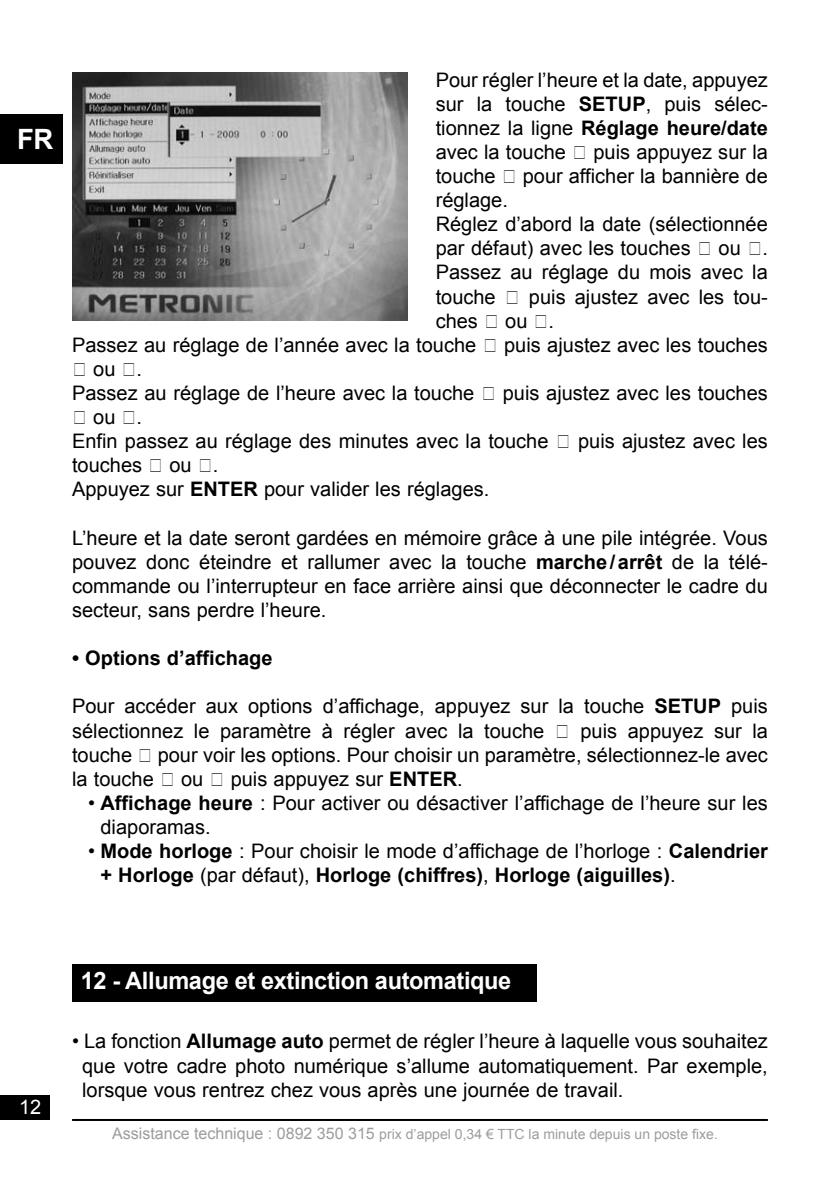
<style>
.page{position:relative;width:840px;height:1191px;background:#fff}
.page>*{position:absolute;margin:0;border:0;box-sizing:border-box;transform-origin:0 0}
.t1{font:700 28px "Arial";color:#fff}
.t2{font:700 24px "Arial";letter-spacing:-.015em;color:#fff}
.t3{font:20px/24px "Arial";color:#000}
.t4{font:700 20px/24.2px "Arial";color:#000}
.t5{font:20px "Arial";color:#fff}
.t6{font:14px "Arial";color:#9c9d9f}
.s1{font-weight:700}
.s2{font-weight:400}
.s3{font-size:16px}
</style>
<div class="page">
<hr style="left:72px;top:1119px;width:695px;height:2px;background:#000">
<div style="left:0;top:1095px;width:50px;height:25px;background:#000"></div>
<div style="left:0;top:115px;width:63px;height:49px;background:#000"></div>
<img style="left:72px;top:72px;width:335px;height:248px">
<div style="left:72px;top:964px;width:464px;height:38px;background:#000"></div>
<h1 class="t1" style="left:17px;top:124px;width:38px">FR</h1>
<p class="t3" style="left:435px;top:68px;width:333px">Pour régler l’heure et la date, appuyez</p>
<p class="t3" style="left:435px;top:92px;width:333px">sur la touche <span class="s1">SETUP</span>, puis sélec-</p>
<p class="t4" style="left:435px;top:116px;width:333px"><span class="s2">tionnez la ligne</span> Réglage heure/date</p>
<p class="t3" style="left:435px;top:140px;width:333px">avec la touche ▼ puis appuyez sur la</p>
<p class="t3" style="left:435px;top:164px;width:333px">touche ► pour afficher la bannière de</p>
<p class="t3" style="left:435px;top:188px;width:74px">réglage.</p>
<p class="t3" style="left:435px;top:212px;width:333px">Réglez d’abord la date (sélectionnée</p>
<p class="t3" style="left:435px;top:236px;width:333px">par défaut) avec les touches ▲ ou ▼ .</p>
<p class="t3" style="left:435px;top:260px;width:333px">Passez au réglage du mois avec la</p>
<p class="t3" style="left:435px;top:284px;width:333px">touche ► puis ajustez avec les tou-</p>
<p class="t3" style="left:435px;top:309px;width:120px">ches ▲ ou ▼ .</p>
<p class="t3" style="left:72px;top:333px;width:697px">Passez au réglage de l’année avec la touche ► puis ajustez avec les touches</p>
<p class="t3" style="left:72px;top:357px;width:697px">▲ ou ▼.<br>Passez au réglage de l’heure avec la touche ► puis ajustez avec les touches</p>
<p class="t3" style="left:72px;top:405px;width:697px">▲ ou ▼.<br>Enfin passez au réglage des minutes avec la touche ► puis ajustez avec les touches ▲ ou ▼ .<br>Appuyez sur <span class="s1">ENTER</span> pour valider les réglages.</p>
<p class="t3" style="left:72px;top:525px;width:697px;text-align:justify">L’heure et la date seront gardées en mémoire grâce à une pile intégrée. Vous pouvez donc éteindre et rallumer avec la touche <span class="s1">marche/arrêt</span> de la télé&shy;commande ou l’interrupteur en face arrière ainsi que déconnecter le cadre du secteur, sans perdre l’heure.</p>
<p class="t4" style="left:72px;top:646px;width:202px">• Options d’affichage</p>
<p class="t3" style="left:72px;top:694px;width:697px;text-align:justify">Pour accéder aux options d’affichage, appuyez sur la touche <span class="s1">SETUP</span> puis sélectionnez le paramètre à régler avec la touche ▼ puis appuyez sur la touche ► pour voir les options. Pour choisir un paramètre, sélectionnez-le avec la touche ▲ ou ▼ puis appuyez sur <span class="s1">ENTER</span>.</p>
<p class="t3" style="left:100px;top:790px;width:668px;text-indent:-12px">• <span class="s1">Affichage heure</span> : Pour activer ou désactiver l’affichage de l’heure sur les diaporamas.</p>
<p class="t4" style="left:100px;top:839px;width:668px;text-indent:-12px"><span class="s2">•</span> Mode horloge <span class="s2">: Pour choisir le mode d’affichage de l’horloge :</span> Calendrier + Horloge <span class="s2">(par défaut),</span> Horloge (chiffres)<span class="s2">,</span> Horloge (aiguilles)<span class="s2">.</span></p>
<p class="t5" style="left:19px;top:1096px;width:24px">12</p>
<p class="t2" style="left:81px;top:967px;width:432px">12 - Allumage et extinction automatique</p>
<p class="t3" style="left:82px;top:1029px;width:687px;text-align:justify;text-indent:-10px">• La fonction <span class="s1">Allumage auto</span> permet de régler l’heure à laquelle vous souhaitez que votre cadre photo numérique s’allume automatiquement. Par exemple, lorsque vous rentrez chez vous après une journée de travail.</p>
<p class="t6" style="left:112px;top:1126px;width:607px"><span class="s3">Assistance technique : 0892 350 315</span> prix d’appel 0,34 € TTC la minute depuis un poste fixe.</p>
</div>
